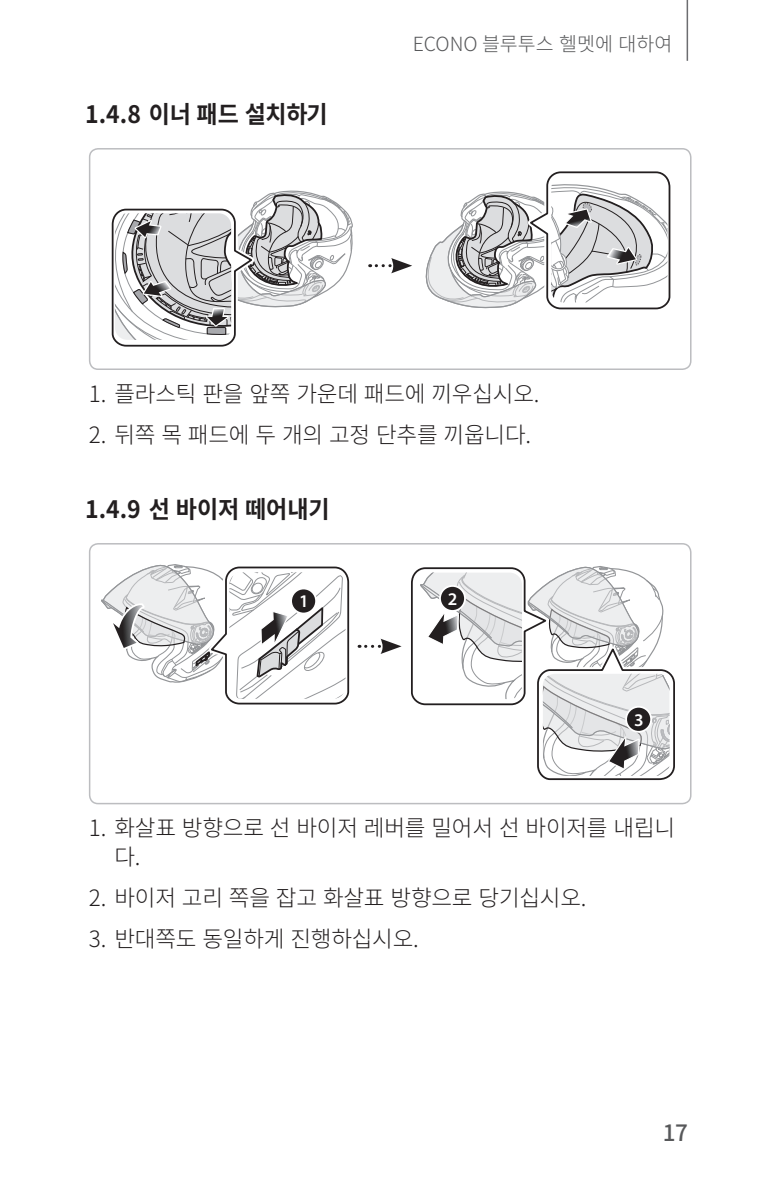
<style>
.page{position:relative;width:757px;height:1191px;background:#fff}
.page>*{position:absolute;margin:0;border:0;box-sizing:border-box;transform-origin:0 0}
.t1{font:700 24px "Noto Sans CJ Kkr";letter-spacing:-.01em;color:#231f20;scale:.96 1}
.t2{font:300 22.5px/28.5px "Noto Sans CJ Kkr";letter-spacing:-.01em;color:#231f20}
.t3{font:500 22.5px "Noto Sans CJ Kkr";color:#57585a}
.t4{font:300 19.5px "Noto Sans CJ Kkr";color:#57585a}
.t5{font:600 17.7px "Myriad Pro";color:#fff}
</style>
<div class="page">
<hr style="left:686px;top:0;width:2px;height:61px;background:#6c6d70">
<svg style="left:111px;top:191px;width:242px;height:156px"></svg>
<svg style="left:370px;top:258px;width:42px;height:15px"></svg>
<svg style="left:426px;top:171px;width:245px;height:139px"></svg>
<div style="left:89px;top:148px;width:602px;height:222px;border:2px solid #bcbdc0;border-radius:9px"></div>
<svg style="left:101px;top:564px;width:249px;height:141px"></svg>
<svg style="left:366px;top:638px;width:36px;height:16px"></svg>
<svg style="left:411px;top:566px;width:264px;height:215px"></svg>
<div style="left:89px;top:543px;width:602px;height:261px;border:2px solid #bcbdc0;border-radius:9px"></div>
<p class="t1" style="left:85px;top:100px;width:254px">1.4.8 이너 패드 설치하기</p>
<p class="t4" style="left:413px;top:33px;width:261px">ECONO 블루투스 헬멧에 대하여</p>
<p class="t2" style="left:89px;top:380px;width:452px">1. 플라스틱 판을 앞쪽 가운데 패드에 끼우십시오.</p>
<p class="t2" style="left:89px;top:421px;width:444px">2. 뒤쪽 목 패드에 두 개의 고정 단추를 끼웁니다.</p>
<p class="t1" style="left:85px;top:495px;width:256px">1.4.9 선 바이저 떼어내기</p>
<p class="t5" style="left:299px;top:590px;width:11px">1</p>
<p class="t5" style="left:448px;top:587px;width:11px">2</p>
<p class="t5" style="left:634px;top:708px;width:11px">3</p>
<p class="t2" style="left:114px;top:814px;width:562px;text-indent:-26px">1. 화살표 방향으로 선 바이저 레버를 밀어서 선 바이저를 내립니 다.</p>
<p class="t2" style="left:89px;top:884px;width:499px">2. 바이저 고리 쪽을 잡고 화살표 방향으로 당기십시오.</p>
<p class="t2" style="left:89px;top:925px;width:331px">3. 반대쪽도 동일하게 진행하십시오.</p>
<p class="t3" style="left:663px;top:1119px;width:27px">17</p>
</div>
